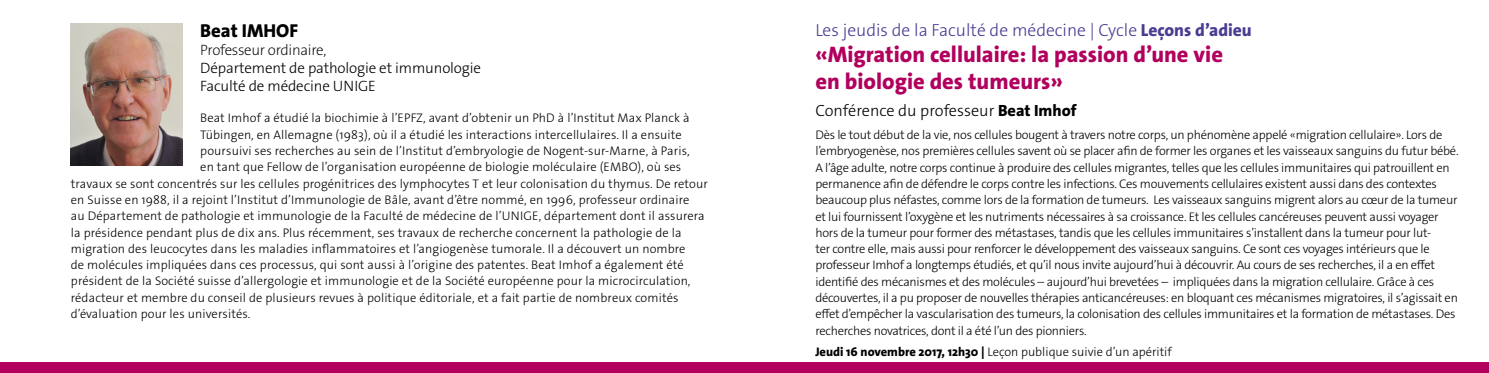
<style>
.page{position:relative;width:1489px;height:373px;background:#fff}
.page>*{position:absolute;margin:0;border:0;box-sizing:border-box;transform-origin:0 0}
.t1{font:800 22.5px/27px "The Sans Os F";color:#b1005d}
.t2{font:800 18.75px "The Sans Os F";color:#000}
.t3{font:300 17.5px "The Sans Os F";color:#4a3c91}
.t4{font:300 16.25px "The Sans Os F";color:#000}
.t5{font:300 15px/18px "The Sans Os F";letter-spacing:-.01em;color:#000}
.t6{font:200 15px "The Sans Os F";letter-spacing:-.02em;color:#000}
.t7{font:300 12.5px/16.2px "The Sans Os F";letter-spacing:-.02em;color:#000}
.t8{font:300 12.5px "The Sans Os F";letter-spacing:.01em;color:#000}
.t9{font:300 12.5px "The Sans Os F";color:#000}
.s1{font-weight:800}
</style>
<div class="page">
<div style="left:0;top:362px;width:1488px;height:10px;background:#b1005d"></div>
<img style="left:71px;top:23px;width:111px;height:142px">
<h2 class="t2" style="left:200px;top:19px;width:99px">Beat IMHOF</h2>
<h3 class="t3" style="left:815px;top:19px;width:438px">Les jeudis de la Faculté de médecine | Cycle <span class="s1">Leçons d’adieu</span></h3>
<p class="t6" style="left:200px;top:40px;width:128px">Professeur ordinaire,</p>
<p class="t5" style="left:200px;top:59px;width:282px">Département de pathologie et immunologie<br>Faculté de médecine UNIGE</p>
<p class="t8" style="left:200px;top:110px;width:491px">Beat Imhof a étudié la biochimie à l’EPFZ, avant d’obtenir un PhD à l’Institut Max Planck à</p>
<p class="t8" style="left:200px;top:126px;width:483px">Tübingen, en Allemagne (1983), où il a étudié les interactions intercellulaires. Il a ensuite</p>
<p class="t8" style="left:200px;top:142px;width:491px">poursuivi ses recherches au sein de l’Institut d’embryologie de Nogent-sur-Marne, à Paris,</p>
<p class="t8" style="left:200px;top:159px;width:482px">en tant que Fellow de l’organisation européenne de biologie moléculaire (EMBO), où ses</p>
<p class="t8" style="left:71px;top:175px;width:638px">travaux se sont concentrés sur les cellules progénitrices des lymphocytes T et leur colonisation du thymus. De retour</p>
<p class="t8" style="left:71px;top:191px;width:620px">en Suisse en 1988, il a rejoint l’Institut d’Immunologie de Bâle, avant d’être nommé, en 1996, professeur ordinaire</p>
<p class="t8" style="left:71px;top:207px;width:635px">au Département de pathologie et immunologie de la Faculté de médecine de l’UNIGE, département dont il assurera</p>
<p class="t8" style="left:71px;top:224px;width:612px">la présidence pendant plus de dix ans. Plus récemment, ses travaux de recherche concernent la pathologie de la</p>
<p class="t8" style="left:71px;top:240px;width:616px">migration des leucocytes dans les maladies inflammatoires et l’angiogenèse tumorale. Il a découvert un nombre</p>
<p class="t8" style="left:71px;top:256px;width:614px">de molécules impliquées dans ces processus, qui sont aussi à l’origine des patentes. Beat Imhof a également été</p>
<p class="t8" style="left:71px;top:272px;width:621px">président de la Société suisse d’allergologie et immunologie et de la Société européenne pour la microcirculation,</p>
<p class="t8" style="left:71px;top:289px;width:609px">rédacteur et membre du conseil de plusieurs revues à politique éditoriale, et a fait partie de nombreux comités</p>
<p class="t8" style="left:71px;top:305px;width:181px">d’évaluation pour les universités.</p>
<p class="t9" style="left:815px;top:343px;width:358px"><span class="s1">Jeudi 16 novembre 2017, 12h30 |</span> Leçon publique suivie d’un apéritif</p>
<h1 class="t1" style="left:815px;top:41px;width:409px">«Migration cellulaire: la passion d’une vie en biologie des tumeurs»</h1>
<h3 class="t4" style="left:815px;top:99px;width:263px">Conférence du professeur <span class="s1">Beat Imhof</span></h3>
<p class="t7" style="left:815px;top:127px;width:644px">Dès le tout début de la vie, nos cellules bougent à travers notre corps, un phénomène appelé «migration cellulaire». Lors de l’embryogenèse, nos premières cellules savent où se placer afin de former les organes et les vaisseaux sanguins du futur bébé.<br>A l’âge adulte, notre corps continue à produire des cellules migrantes, telles que les cellules immunitaires qui patrouillent en permanence afin de défendre le corps contre les infections. Ces mouvements cellulaires existent aussi dans des contextes beaucoup plus néfastes, comme lors de la formation de tumeurs. Les vaisseaux sanguins migrent alors au cœur de la tumeur et lui fournissent l’oxygène et les nutriments nécessaires à sa croissance. Et les cellules cancéreuses peuvent aussi voyager hors de la tumeur pour former des métastases, tandis que les cellules immunitaires s’installent dans la tumeur pour lut-<br>ter contre elle, mais aussi pour renforcer le développement des vaisseaux sanguins. Ce sont ces voyages intérieurs que le professeur Imhof a longtemps étudiés, et qu’il nous invite aujourd’hui à découvrir. Au cours de ses recherches, il a en effet identifié des mécanismes et des molécules – aujourd’hui brevetées – impliquées dans la migration cellulaire. Grâce à ces découvertes, il a pu proposer de nouvelles thérapies anticancéreuses: en bloquant ces mécanismes migratoires, il s’agissait en effet d’empêcher la vascularisation des tumeurs, la colonisation des cellules immunitaires et la formation de métastases. Des recherches novatrices, dont il a été l’un des pionniers.</p>
</div>
